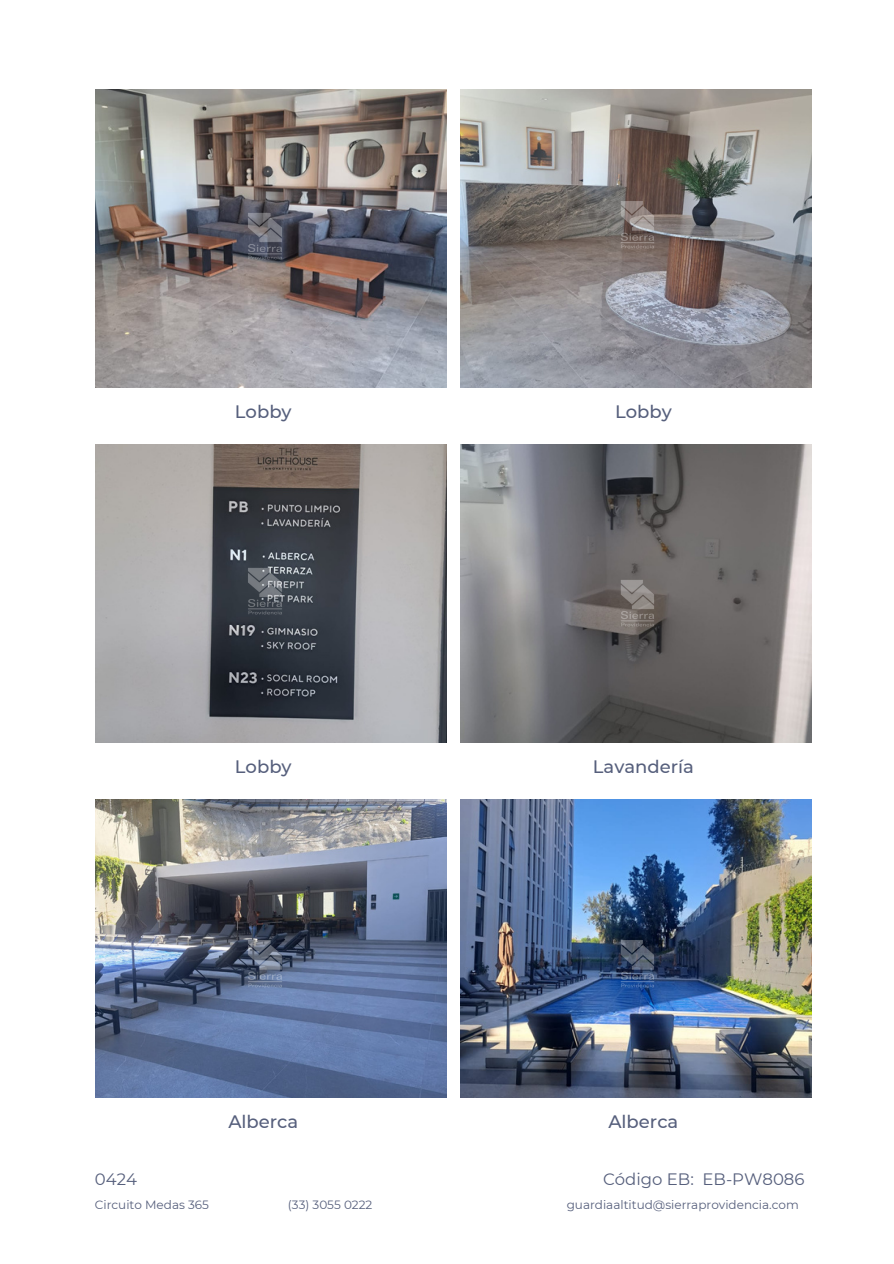
<style>
.page{position:relative;width:894px;height:1264px;background:#fff}
.page>*{position:absolute;margin:0;border:0;box-sizing:border-box;transform-origin:0 0}
.t1{font:500 18px "Montserrat";color:#565f7c}
.t2{font:16.5px "Montserrat";color:#565f7c}
.t3{font:12px "Montserrat";color:#565f7c}
</style>
<div class="page">
<img style="left:460px;top:89px;width:351px;height:298px">
<img style="left:95px;top:89px;width:351px;height:298px">
<img style="left:460px;top:444px;width:351px;height:298px">
<img style="left:95px;top:444px;width:351px;height:298px">
<img style="left:460px;top:799px;width:351px;height:298px">
<img style="left:95px;top:799px;width:351px;height:298px">
<img style="left:613px;top:934px;width:44px;height:58px">
<img style="left:241px;top:934px;width:44px;height:58px">
<img style="left:241px;top:562px;width:44px;height:57px">
<img style="left:613px;top:574px;width:44px;height:57px">
<img style="left:241px;top:207px;width:44px;height:57px">
<img style="left:613px;top:196px;width:44px;height:57px">
<h1 class="t1" style="left:235px;top:401px;width:58px">Lobby</h1>
<h1 class="t1" style="left:615px;top:401px;width:58px">Lobby</h1>
<h1 class="t1" style="left:235px;top:755px;width:58px">Lobby</h1>
<h1 class="t1" style="left:592px;top:755px;width:102px">Lavandería</h1>
<h1 class="t1" style="left:228px;top:1110px;width:71px">Alberca</h1>
<h1 class="t1" style="left:608px;top:1110px;width:71px">Alberca</h1>
<h2 class="t2" style="left:95px;top:1169px;width:44px">0424</h2>
<h2 class="t2" style="left:603px;top:1169px;width:203px">Código EB: EB-PW8086</h2>
<p class="t3" style="left:95px;top:1197px;width:116px">Circuito Medas 365</p>
<p class="t3" style="left:288px;top:1197px;width:86px">(33) 3055 0222</p>
<p class="t3" style="left:566px;top:1197px;width:233px">guardiaaltitud@sierraprovidencia.com</p>
</div>
